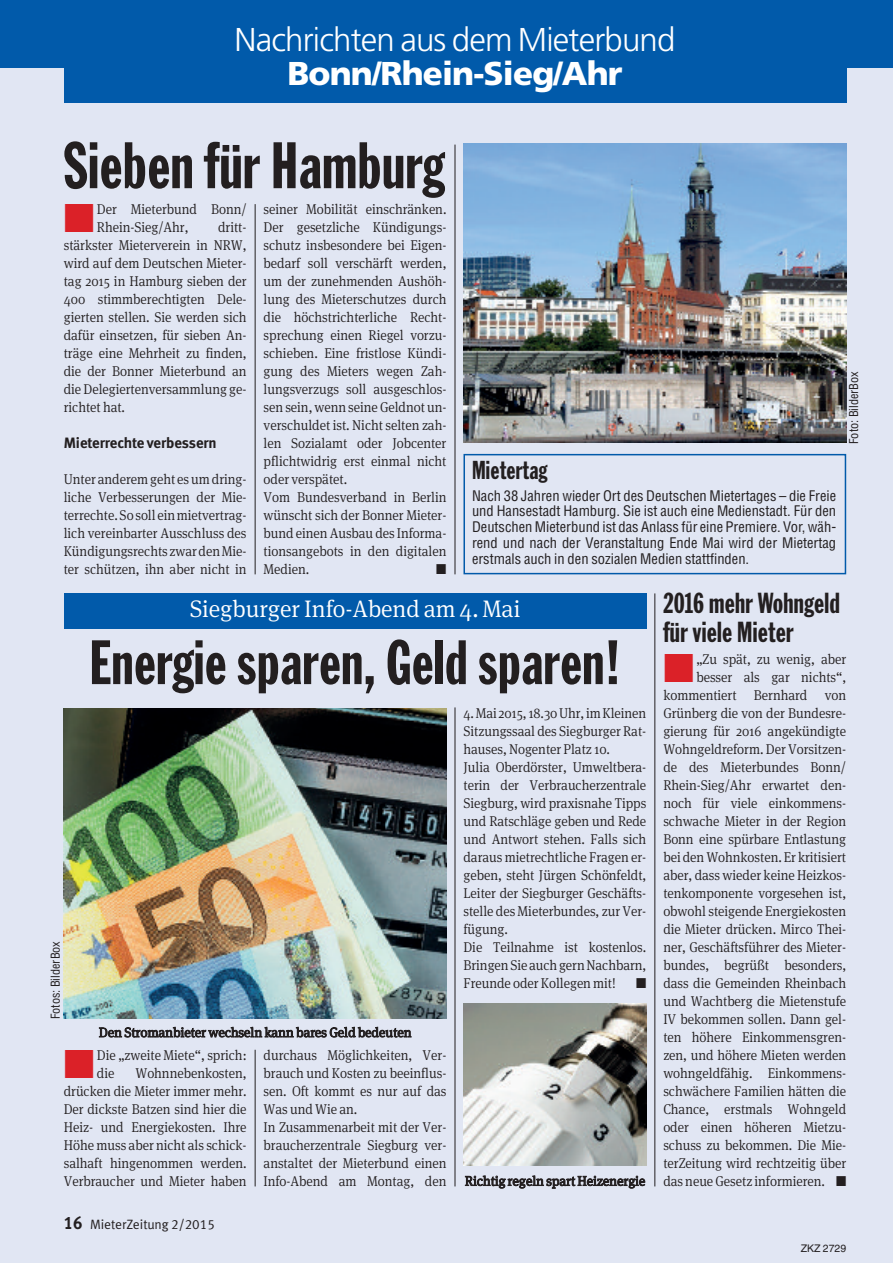
<style>
.page{position:relative;width:893px;height:1263px;background:#e1e6f3}
.page>*{position:absolute;margin:0;border:0;box-sizing:border-box;transform-origin:0 0}
.t1{font:64.5px "Franklin Gothic Extra Cond";letter-spacing:.01em;color:#231f20}
.t2{font:61.5px "Franklin Gothic Extra Cond";letter-spacing:.01em;color:#231f20}
.t3{font:300 33px "Frutiger";letter-spacing:-.025em;color:#fff}
.t4{font:900 33px "Frutiger";letter-spacing:-.025em;color:#fff}
.t5{font:28.5px/28.5px "Franklin Gothic Extra Cond";letter-spacing:.01em;color:#231f20}
.t6{font:25.5px "Franklin Gothic Extra Cond";letter-spacing:.01em;color:#231f20}
.t7{font:300 24px "Meta Serif OT";letter-spacing:-.005em;color:#fff}
.t8{font:700 15px "VZ Meta LF";letter-spacing:-.005em;color:#231f20}
.t9{font:300 14.25px/18px "Meta Serif OT";letter-spacing:-.005em;color:#231f20;scale:.94 1}
.t10{font:condensed 14.25px/15.8px "Helvetica";color:#231f20;text-align:justify}
.t11{font:14.25px "Zapf Dingbats";color:#231f20;scale:.94 1}
.t12{font:300 13.5px "Meta Serif OT";letter-spacing:-.005em;color:#231f20}
.t13{font:13.5px "VZ Meta LF";color:#231f20}
.t14{font:condensed 12px "Helvetica";color:#231f20}
.t15{font:10.5px "Helvetica";color:#231f20}
.s1{color:#db2128}
.s2{font-weight:700;font-size:18px}
</style>
<div class="page">
<hr style="left:255px;top:204px;width:1px;height:370px;background:#231f20">
<hr style="left:455px;top:145px;width:1px;height:429px;background:#231f20">
<hr style="left:655px;top:593px;width:1px;height:593px;background:#231f20">
<hr style="left:455px;top:707px;width:1px;height:479px;background:#231f20">
<hr style="left:255px;top:1050px;width:1px;height:136px;background:#231f20">
<div style="left:64px;top:60px;width:782px;height:42px;background:#015aaa"></div>
<div style="left:0;top:0;width:893px;height:67px;background:#015aaa"></div>
<div style="left:463px;top:454px;width:383px;height:120px;border:2px solid #015aaa"></div>
<img style="left:463px;top:144px;width:383px;height:298px">
<div style="left:64px;top:593px;width:582px;height:35px;background:#015aaa"></div>
<img style="left:64px;top:708px;width:382px;height:311px">
<img style="left:463px;top:1003px;width:183px;height:162px">
<h3 class="t3" style="left:235px;top:26px;width:442px">Nachrichten aus dem Mieterbund</h3>
<h3 class="t4" style="left:287px;top:60px;width:337px">Bonn/Rhein-Sieg/Ahr</h3>
<h1 class="t1" style="left:64px;top:142px;width:382px">Sieben für Hamburg</h1>
<p class="t9" style="left:264px;top:201px;width:196px">seiner Mobilität einschränken.<br>Der gesetzliche Kündigungs&shy;schutz insbesondere bei Eigen&shy;bedarf soll verschärft werden, um der zunehmenden Aushöh&shy;lung des Mieterschutzes durch die höchstrichterliche Recht&shy;sprechung einen Riegel vorzu&shy;schieben. Eine fristlose Kündi&shy;gung des Mieters wegen Zah&shy;lungsverzugs soll ausgeschlos&shy;sen sein, wenn seine Geldnot un&shy;verschuldet ist. Nicht selten zah&shy;len Sozialamt oder Jobcenter pflichtwidrig erst einmal nicht oder verspätet.<br>Vom Bundesverband in Berlin wünscht sich der Bonner Mieter&shy;bund einen Ausbau des Informa&shy;tionsangebots in den digitalen<br>Medien.</p>
<p class="t9" style="left:97px;top:201px;width:161px;text-indent:-33px"><span class="s1">■</span> Der Mieterbund Bonn/<br>Rhein-Sieg/Ahr,</p>
<p class="t9" style="left:64px;top:219px;width:196px;text-align:justify;text-indent:154px">dritt&shy;stärkster Mieterverein in NRW, wird auf dem Deutschen Mieter&shy;tag 2015 in Hamburg sieben der 400 stimmberechtigten Dele&shy;gierten stellen. Sie werden sich dafür einsetzen, für sieben An&shy;träge eine Mehrheit zu finden, die der Bonner Mieterbund an die Delegiertenversammlung ge&shy;richtet hat.</p>
<p class="t8" style="left:64px;top:434px;width:155px">Mieterrechte verbessern</p>
<p class="t9" style="left:64px;top:471px;width:196px;text-align:justify">Unter anderem geht es um dring&shy;liche Verbesserungen der Mie&shy;terrechte.Sosoll einmietvertrag&shy;lich vereinbarter Ausschluss des Kündigungsrechts zwardenMie&shy;ter schützen, ihn aber nicht in</p>
<p class="t14" style="left:847px;top:444px;width:74px;rotate:-90deg">Foto: BilderBox</p>
<h3 class="t6" style="left:472px;top:460px;width:77px">Mietertag</h3>
<p class="t10" style="left:472px;top:488px;width:366px">Nach 38 Jahren wieder Ort des Deutschen Mietertages – die Freie und Hansestadt Hamburg. Sie ist auch eine Medienstadt. Für den Deutschen Mieterbund ist das Anlass für eine Premiere. Vor, wäh&shy;rend und nach der Veranstaltung Ende Mai wird der Mietertag erstmals auch in den sozialen Medien stattfinden.</p>
<h3 class="t5" style="left:663px;top:591px;width:178px">2016 mehr Wohngeld für viele Mieter</h3>
<p class="t9" style="left:663px;top:651px;width:196px;text-align:right"><span class="s1">■</span> „Zu spät, zu wenig, aber besser als gar nichts“, kommentiert Bernhard von<br>Grünberg die von der Bundesre&shy;gierung für 2016 angekündigte<br>Wohngeldreform. Der Vorsitzen&shy;de des Mieterbundes Bonn/<br>Rhein-Sieg/Ahr erwartet den&shy;noch für viele einkommens&shy;schwache Mieter in der Region<br>Bonn eine spürbare Entlastung bei den Wohnkosten. Er kritisiert aber, dass wieder keine Heizkos&shy;tenkomponente vorgesehen ist, obwohl steigende Energiekosten die Mieter drücken. Mirco Thei&shy;ner, Geschäftsführer des Mieter&shy;bundes, begrüßt besonders, dass die Gemeinden Rheinbach und Wachtberg die Mietenstufe<br>IV bekommen sollen. Dann gel&shy;ten höhere Einkommensgren&shy;zen, und höhere Mieten werden wohngeldfähig. Einkommens&shy;schwächere Familien hätten die<br>Chance, erstmals Wohngeld oder einen höheren Mietzu&shy;schuss zu bekommen. Die Mie&shy;terZeitung wird rechtzeitig über das neue Gesetz informieren. ■</p>
<p class="t11" style="left:436px;top:561px;width:12px">■</p>
<h3 class="t7" style="left:190px;top:600px;width:332px">Siegburger Info-Abend am 4. Mai</h3>
<h2 class="t2" style="left:89px;top:640px;width:533px">Energie sparen, Geld sparen!</h2>
<p class="t9" style="left:463px;top:705px;width:196px">4.Mai 2015,18.30Uhr,imKleinen<br>Sitzungssaal des Siegburger Rat&shy;hauses, Nogenter Platz 10.<br>Julia Oberdörster, Umweltbera&shy;terin der Verbraucherzentrale<br>Siegburg, wird praxisnahe Tipps und Ratschläge geben und Rede und Antwort stehen. Falls sich daraus mietrechtliche Fragen er&shy;geben, steht Jürgen Schönfeldt,<br>Leiter der Siegburger Geschäfts&shy;stelle des Mieterbundes, zur Ver&shy;fügung.<br>Die Teilnahme ist kostenlos.<br>BringenSie auchgernNachbarn,<br>Freunde oder Kollegen mit!</p>
<p class="t14" style="left:49px;top:1019px;width:80px;rotate:-90deg">Fotos: BilderBox</p>
<p class="t11" style="left:636px;top:975px;width:12px">■</p>
<p class="t12" style="left:99px;top:1027px;width:314px">Den Stromanbieter wechseln kann bares Geld bedeuten</p>
<p class="t9" style="left:97px;top:1047px;width:161px;text-indent:-33px"><span class="s1">■</span> Die „zweite Miete“, sprich: die</p>
<p class="t9" style="left:264px;top:1047px;width:196px">durchaus Möglichkeiten, Ver&shy;brauch und Kosten zu beeinflus&shy;sen. Oft kommt es nur auf das<br>Was und Wie an.<br>In Zusammenarbeit mit der Ver&shy;braucherzentrale Siegburg ver&shy;anstaltet der Mieterbund einen<br>Info-Abend am Montag, den</p>
<p class="t9" style="left:64px;top:1065px;width:196px;text-align:justify;text-indent:72px">Wohnnebenkosten, drücken die Mieter immer mehr.<br>Der dickste Batzen sind hier die Heiz- und Energiekosten. Ihre Höhe muss aber nicht als schick&shy;salhaft hingenommen werden.<br>Verbraucher und Mieter haben</p>
<p class="t12" style="left:465px;top:1176px;width:182px">Richtig regeln spart Heizenergie</p>
<p class="t13" style="left:64px;top:1216px;width:153px"><span class="s2">16</span> MieterZeitung 2/2015</p>
<p class="t15" style="left:801px;top:1245px;width:47px">ZKZ 2729</p>
</div>
